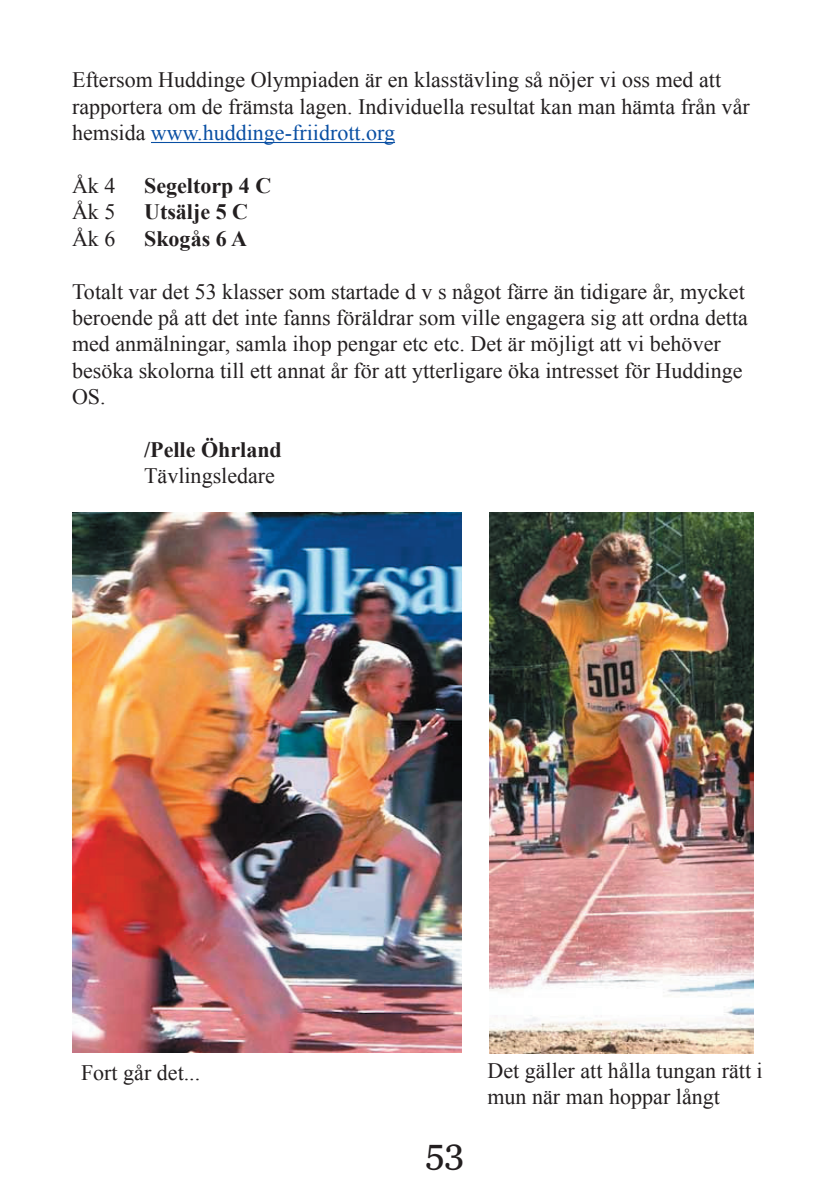
<style>
.page{position:relative;width:840px;height:1191px;background:#fff}
.page>*{position:absolute;margin:0;border:0;box-sizing:border-box;transform-origin:0 0}
.t1{font:36px "Georgia";color:#231f20}
.t2{font:22px/26.4px "Times New Roman";color:#231f20}
.t3{font:700 22px "Times New Roman";color:#231f20}
.s1{color:#094fa3}
</style>
<div class="page">
<hr style="left:151px;top:142px;width:244px;height:1px;background:#094fa3">
<img style="left:72px;top:512px;width:389px;height:540px">
<img style="left:489px;top:512px;width:264px;height:541px">
<p class="t2" style="left:72px;top:66px;width:678px">Eftersom Huddinge Olympiaden är en klasstävling så nöjer vi oss med att rapportera om de främsta lagen. Individuella resultat kan man hämta från vår hemsida <span class="s1">www.huddinge-friidrott.org</span></p>
<p class="t2" style="left:72px;top:172px;width:45px">Åk 4</p>
<p class="t3" style="left:144px;top:170px;width:129px">Segeltorp 4 C</p>
<p class="t2" style="left:72px;top:198px;width:45px">Åk 5</p>
<p class="t3" style="left:144px;top:197px;width:105px">Utsälje 5 C</p>
<p class="t2" style="left:72px;top:225px;width:45px">Åk 6</p>
<p class="t3" style="left:144px;top:223px;width:104px">Skogås 6 A</p>
<p class="t2" style="left:72px;top:278px;width:677px">Totalt var det 53 klasser som startade d v s något färre än tidigare år, mycket beroende på att det inte fanns föräldrar som ville engagera sig att ordna detta med anmälningar, samla ihop pengar etc etc. Det är möjligt att vi behöver besöka skolorna till ett annat år för att ytterligare öka intresset för Huddinge OS.</p>
<p class="t3" style="left:144px;top:434px;width:139px">/Pelle Öhrland</p>
<p class="t2" style="left:144px;top:462px;width:132px">Tävlingsledare</p>
<p class="t2" style="left:81px;top:1058px;width:121px">Fort går det...</p>
<p class="t2" style="left:487px;top:1056px;width:276px">Det gäller att hålla tungan rätt i mun när man hoppar långt</p>
<h1 class="t1" style="left:425px;top:1130px;width:40px">53</h1>
</div>
